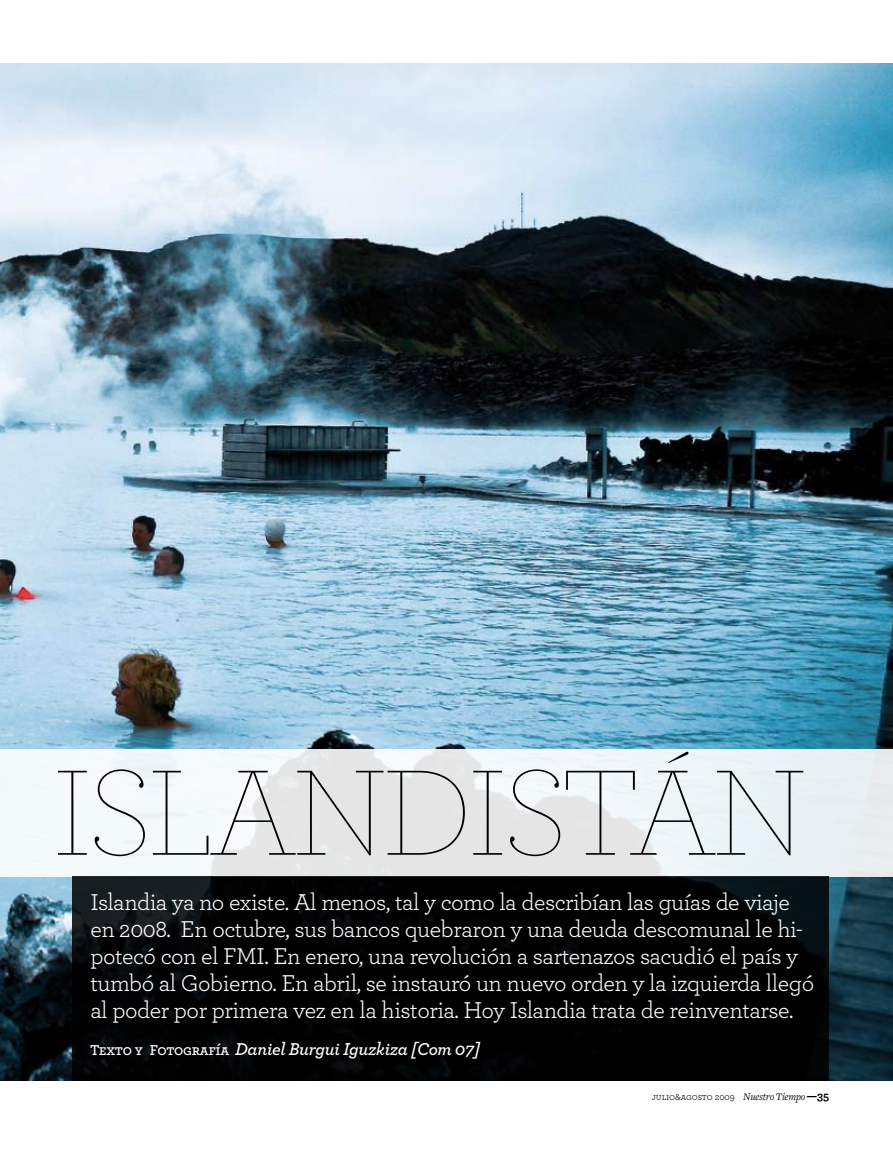
<style>
.page{position:relative;width:893px;height:1149px;background:#fff}
.page>*{position:absolute;margin:0;border:0;box-sizing:border-box;transform-origin:0 0}
.t1{font:100 127.5px "Archer";letter-spacing:-.03em;color:#000}
.t2{font:24px/27px "Archer";letter-spacing:-.02em;color:#fff}
.t3{font:italic 600 18px "Archer";letter-spacing:-.02em;color:#fff}
.t4{font:italic 10.5px "Freight Text";letter-spacing:-.01em;color:#000}
.s1{font-family:"Archer Semibold SC";font-weight:400;font-style:normal;font-size:15px}
.s2{font-family:"Archer Book SC";font-style:normal;font-size:9.75px}
.s3{font-family:"Archer";font-style:normal;font-size:9.75px}
.s4{font-family:"Archer";font-weight:700;font-style:normal;font-size:12px}
</style>
<div class="page">
<img style="left:0;top:64px;width:893px;height:1016px">
<svg style="left:0;top:748px;width:893px;height:128px"></svg>
<div style="left:72px;top:876px;width:757px;height:204px;background:#000"></div>
<h1 class="t1" style="left:53px;top:732px;width:747px">ISLANDISTÁN</h1>
<p class="t2" style="left:90px;top:887px;width:725px">Islandia ya no existe. Al menos, tal y como la describían las guías de viaje en 2008. En octubre, sus bancos quebraron y una deuda descomunal le hi&shy;potecó con el FMI. En enero, una revolución a sartenazos sacudió el país y tumbó al Gobierno. En abril, se instauró un nuevo orden y la izquierda llegó al poder por primera vez en la historia. Hoy Islandia trata de reinventarse.</p>
<p class="t3" style="left:90px;top:1037px;width:392px"><span class="s1">Texto y Fotografía</span> Daniel Burgui Iguzkiza [Com 07]</p>
<p class="t4" style="left:652px;top:1090px;width:179px"><span class="s2">julio&amp;agosto</span> <span class="s3">2009</span> Nuestro Tiempo <span class="s4">—35</span></p>
</div>
